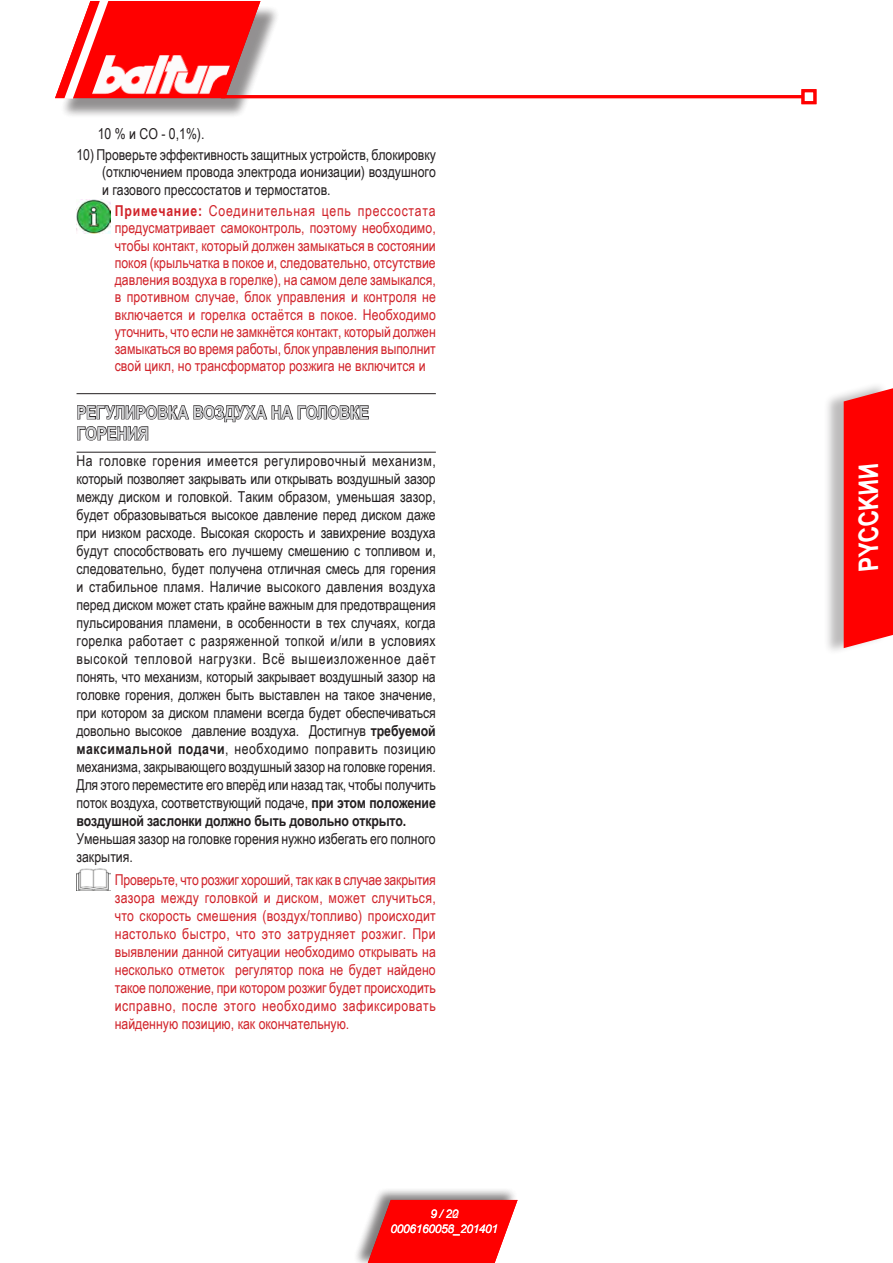
<style>
.page{position:relative;width:893px;height:1263px;background:#fff}
.page>*{position:absolute;margin:0;border:0;box-sizing:border-box;transform-origin:0 0}
.t1{font:italic 700 27px "Arial Narrow";color:#fff}
.t2{font:700 18px/21px "Arial Narrow";letter-spacing:.005em;color:#d1d2d4}
.t3{font:15px/18px "Arial Narrow";letter-spacing:-.005em;color:#231f20;text-align:justify}
.t4{font:15px/17.2px "Arial Narrow";color:#d1232a;text-align:justify}
.t5{font:italic 12px/15px "Arial";letter-spacing:-.03em;color:#fff;text-align:center}
.s1{font-weight:700}
</style>
<div class="page">
<div style="left:352px;top:1187px;width:164px;height:76px;background:#231f20;opacity:.35"></div>
<svg style="left:368px;top:1200px;width:150px;height:63px;background:#f82020"></svg>
<div style="left:59px;top:5px;width:220px;height:113px;background:#231f20;opacity:.29"></div>
<hr style="left:221px;top:95px;width:582px;height:3px;background:#f00">
<div style="left:801px;top:89px;width:15px;height:15px;border:3px solid #f00"></div>
<svg style="left:55px;top:1px;width:205px;height:98px"></svg>
<div style="left:823px;top:380px;width:66px;height:274px;background:#231f20;opacity:.3"></div>
<div style="left:844px;top:388px;width:49px;height:260px;background:#f00"></div>
<hr style="left:77px;top:393px;width:359px;height:1px;background:#231f20">
<hr style="left:77px;top:452px;width:359px;height:1px;background:#231f20">
<img style="left:77px;top:199px;width:34px;height:34px">
<svg style="left:77px;top:405px;width:292px;height:36px"></svg>
<img style="left:77px;top:869px;width:34px;height:21px">
<p class="t3" style="left:98px;top:124px;width:108px">10 % и CO - 0,1%).</p>
<p class="t3" style="left:102px;top:146px;width:335px;line-height:17.2px;text-indent:-26px">10) Проверьте эффективность защитных устройств, блокировку (отключением провода электрода ионизации) воздушного и газового прессостатов и термостатов.</p>
<p class="t4" style="left:115px;top:202px;width:323px"><span class="s1">Примечание:</span> Соединительная цепь прессостата предусматривает самоконтроль, поэтому необходимо, чтобы контакт, который должен замыкаться в состоянии покоя (крыльчатка в покое и, следовательно, отсутствие давления воздуха в горелке), на самом деле замыкался, в противном случае, блок управления и контроля не включается и горелка остаётся в покое. Необходимо уточнить, что если не замкнётся контакт, который должен замыкаться во время работы, блок управления выполнит свой цикл, но трансформатор розжига не включится и</p>
<p class="t2" style="left:77px;top:401px;width:294px">РЕГУЛИРОВКА ВОЗДУХА НА ГОЛОВКЕ<br>ГОРЕНИЯ</p>
<p class="t3" style="left:77px;top:451px;width:361px">На головке горения имеется регулировочный механизм, который позволяет закрывать или открывать воздушный зазор между диском и головкой. Таким образом, уменьшая зазор, будет образовываться высокое давление перед диском даже при низком расходе. Высокая скорость и завихрение воздуха будут способствовать его лучшему смешению с топливом и, следовательно, будет получена отличная смесь для горения и стабильное пламя. Наличие высокого давления воздуха перед диском может стать крайне важным для предотвращения пульсирования пламени, в особенности в тех случаях, когда горелка работает с разряженной топкой и/или в условиях высокой тепловой нагрузки. Всё вышеизложенное даёт понять, что механизм, который закрывает воздушный зазор на головке горения, должен быть выставлен на такое значение, при котором за диском пламени всегда будет обеспечиваться довольно высокое давление воздуха. Достигнув <span class="s1">требуемой максимальной подачи</span>, необходимо поправить позицию механизма, закрывающего воздушный зазор на головке горения.<br>Для этого переместите его вперёд или назад так, чтобы получить поток воздуха, соответствующий подаче, <span class="s1">при этом положение воздушной заслонки должно быть довольно открыто.</span></p>
<p class="t3" style="left:77px;top:829px;width:361px">Уменьшая зазор на головке горения нужно избегать его полного закрытия.</p>
<p class="t4" style="left:115px;top:870px;width:323px;line-height:18px">Проверьте, что розжиг хороший, так как в случае закрытия зазора между головкой и диском, может случиться, что скорость смешения (воздух/топливо) происходит настолько быстро, что это затрудняет розжиг. При выявлении данной ситуации необходимо открывать на несколько отметок регулятор пока не будет найдено такое положение, при котором розжиг будет происходить исправно, после этого необходимо зафиксировать найденную позицию, как окончательную.</p>
<p class="t5" style="left:391px;top:1206px;width:109px">9 / 22<br>0006160056_201401</p>
<p class="t5" style="left:447px;top:1206px;width:13px">0<br>3</p>
<h1 class="t1" style="left:848px;top:570px;width:121px;rotate:-90deg">PYCCKИИ</h1>
</div>
